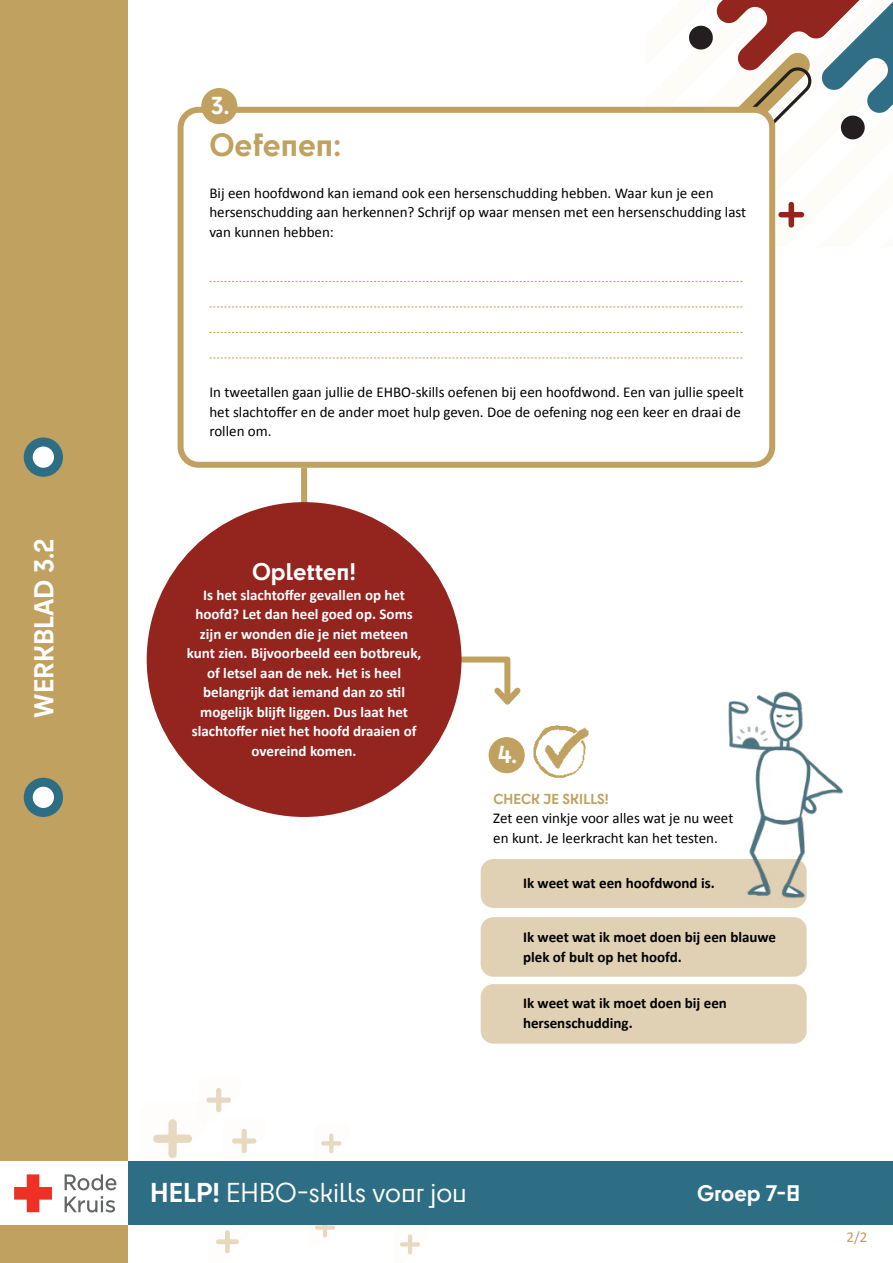
<style>
.page{position:relative;width:893px;height:1263px;background:#fff}
.page>*{position:absolute;margin:0;border:0;box-sizing:border-box;transform-origin:0 0}
.KOP_OEFENEN__sand{font:700 30px "Cy";color:#c0a15f}
.t1{font:25.5px "Cy";color:#fff}
.t2{font:700 25.5px "Cy";color:#fff}
.t3{font:700 22.95px "Cy";color:#fff}
.EXTRA_kop__regular{font:700 22.5px "Cy";letter-spacing:-.005em;color:#fff}
.t4{font:700 21px "Cy";color:#fff}
.BROODTEKST_CALABRI{font:15px/19.5px "Calibri";color:#000}
.BROODTEKST_CALABRI-2{font:700 15px/19.5px "Calibri";color:#fff;text-align:center}
.BROODTEKST_CALABRI-3{font:700 15px/19.5px "Calibri";color:#000}
.t5{font:15px "Calibri";color:#c0a15f}
.BROODTEKST_CALABRI-4{font:700 13.5px "Cy";letter-spacing:.01em;color:#c0a15f}
.s1{font-weight:700}
</style>
<div class="page">
<div style="left:0;top:0;width:128px;height:1263px;background:#c0a15f"></div>
<svg style="left:28px;top:442px;width:31px;height:30px"></svg>
<div style="left:24px;top:437px;width:39px;height:40px;border:9px solid #2e6e84;border-radius:50%"></div>
<div style="left:28px;top:782px;width:31px;height:30px;background:#fff;border-radius:50%"></div>
<div style="left:24px;top:778px;width:39px;height:39px;border:9px solid #2e6e84;border-radius:50%"></div>
<svg style="left:216px;top:1230px;width:23px;height:24px"></svg>
<svg style="left:315px;top:1225px;width:20px;height:13px"></svg>
<svg style="left:400px;top:1234px;width:20px;height:21px"></svg>
<svg style="left:315px;top:1133px;width:34px;height:29px"></svg>
<svg style="left:140px;top:1088px;width:126px;height:74px"></svg>
<svg style="left:646px;top:0;width:247px;height:247px"></svg>
<div style="left:110px;top:1162px;width:783px;height:63px;background:#2e6e84"></div>
<div style="left:2px;top:1162px;width:126px;height:63px;background:#fff"></div>
<svg style="left:14px;top:1174px;width:38px;height:38px"></svg>
<svg style="left:65px;top:1174px;width:52px;height:39px"></svg>
<div style="left:301px;top:468px;width:6px;height:102px;background:#c0a15f"></div>
<div style="left:181px;top:110px;width:591px;height:355px;background:#fff;border-radius:18px"></div>
<div style="left:178px;top:107px;width:597px;height:361px;border:6px solid #c0a15f;border-radius:18px"></div>
<svg style="left:209px;top:281px;width:534px;height:1px"></svg>
<svg style="left:209px;top:307px;width:534px;height:1px"></svg>
<svg style="left:209px;top:332px;width:534px;height:1px"></svg>
<svg style="left:209px;top:358px;width:534px;height:1px"></svg>
<div style="left:201px;top:88px;width:36px;height:36px;background:#c0a15f;border-radius:50%"></div>
<div style="left:481px;top:859px;width:326px;height:49px;background:#e1d1b4;border-radius:13px"></div>
<div style="left:481px;top:984px;width:326px;height:60px;background:#e1d1b4;border-radius:13px"></div>
<div style="left:481px;top:917px;width:326px;height:60px;background:#e1d1b4;border-radius:13px"></div>
<img style="left:728px;top:691px;width:115px;height:217px">
<img style="left:533px;top:725px;width:56px;height:53px">
<div style="left:489px;top:737px;width:36px;height:36px;background:#c0a15f;border-radius:50%"></div>
<svg style="left:453px;top:653px;width:68px;height:57px"></svg>
<div style="left:147px;top:502px;width:314px;height:315px;background:#93241e;border-radius:50%"></div>
<p class="t2" style="left:25px;top:718px;width:181px;rotate:-90deg">WERKBLAD 3.2</p>
<p class="t3" style="left:211px;top:88px;width:20px">3.</p>
<p class="KOP_OEFENEN__sand" style="left:209px;top:122px;width:134px">Oefenen:</p>
<p class="BROODTEKST_CALABRI" style="left:209px;top:182px;width:538px">Bij een hoofdwond kan iemand ook een hersenschudding hebben. Waar kun je een hersenschudding aan herkennen? Schrijf op waar mensen met een hersenschudding last van kunnen hebben:</p>
<p class="BROODTEKST_CALABRI" style="left:209px;top:382px;width:536px">In tweetallen gaan jullie de EHBO-skills oefenen bij een hoofdwond. Een van jullie speelt het slachtoffer en de ander moet hulp geven. Doe de oefening nog een keer en draai de rollen om.</p>
<p class="EXTRA_kop__regular" style="left:252px;top:555px;width:105px">Opletten!</p>
<p class="BROODTEKST_CALABRI-2" style="left:195px;top:584px;width:219px">Is het slachtoffer gevallen op het hoofd? Let dan heel goed op. Soms zijn er wonden die je niet meteen</p>
<p class="BROODTEKST_CALABRI-2" style="left:187px;top:643px;width:236px">kunt zien. Bijvoorbeeld een botbreuk,</p>
<p class="BROODTEKST_CALABRI-2" style="left:192px;top:662px;width:226px">of letsel aan de nek. Het is heel belangrijk dat iemand dan zo stil mogelijk blijft liggen. Dus laat het slachtoffer niet het hoofd draaien of overeind komen.</p>
<p class="t3" style="left:498px;top:737px;width:21px">4.</p>
<p class="BROODTEKST_CALABRI-4" style="left:493px;top:788px;width:117px">CHECK JE SKILLS!</p>
<p class="BROODTEKST_CALABRI" style="left:493px;top:808px;width:242px">Zet een vinkje voor alles wat je nu weet</p>
<p class="BROODTEKST_CALABRI" style="left:493px;top:827px;width:226px">en kunt. Je leerkracht kan het testen.</p>
<p class="BROODTEKST_CALABRI-3" style="left:523px;top:872px;width:193px">Ik weet wat een hoofdwond is.</p>
<p class="BROODTEKST_CALABRI-3" style="left:523px;top:927px;width:255px">Ik weet wat ik moet doen bij een blauwe plek of bult op het hoofd.</p>
<p class="BROODTEKST_CALABRI-3" style="left:523px;top:993px;width:205px">Ik weet wat ik moet doen bij een hersenschudding.</p>
<h2 class="t1" style="left:150px;top:1174px;width:318px"><span class="s1">HELP!</span> EHBO-skills voor jou</h2>
<h3 class="t4" style="left:697px;top:1177px;width:105px">Groep 7-8</h3>
<p class="t5" style="left:846px;top:1227px;width:22px">2/2</p>
</div>
